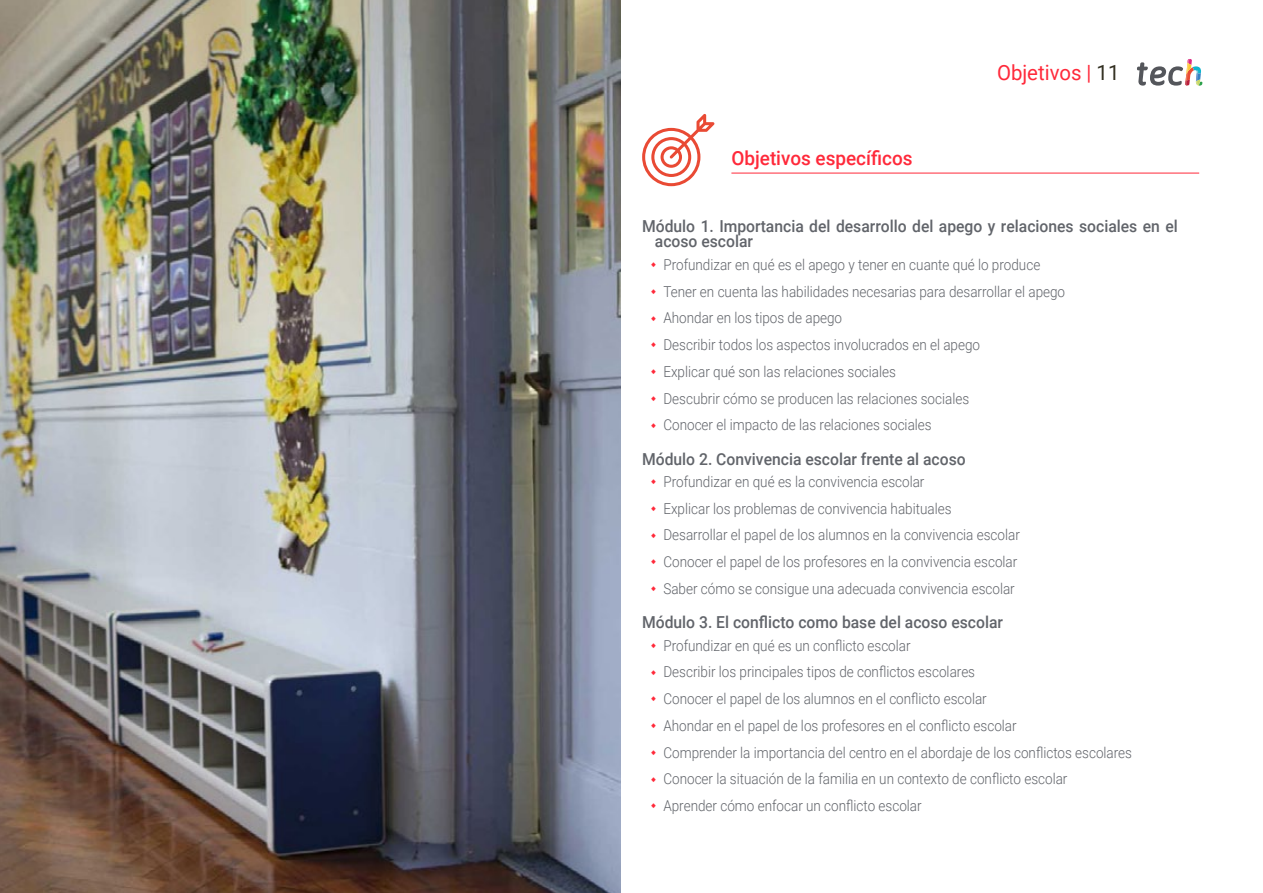
<style>
.page{position:relative;width:1263px;height:893px;background:#fff}
.page>*{position:absolute;margin:0;border:0;box-sizing:border-box;transform-origin:0 0}
.t1{font:21px "Roboto";color:#ff293a}
.t2{font:500 19.5px "Roboto";color:#ff293a}
.t3{font:500 16.5px/15px "Roboto";color:#61646a;scale:.95 1}
.t4{font:300 15px/26.7px "Roboto";color:#61646a;scale:.9 1}
.s1{color:#312e20}
</style>
<div class="page">
<img style="left:0;top:0;width:621px;height:893px">
<hr style="left:731px;top:173px;width:468px;height:1px;background:#ff293a">
<svg style="left:642px;top:114px;width:72px;height:72px"></svg>
<svg style="left:1137px;top:59px;width:65px;height:27px"></svg>
<h2 class="t2" style="left:731px;top:144px;width:183px">Objetivos específicos</h2>
<h1 class="t1" style="left:997px;top:57px;width:124px">Objetivos | <span class="s1">11</span></h1>
<p class="t3" style="left:655px;top:218px;width:552px;text-indent:-13px">Módulo 1. Importancia del desarrollo del apego y relaciones sociales en el acoso escolar</p>
<p class="t4" style="left:663px;top:251px;width:448px">Profundizar en qué es el apego y tener en cuante qué lo produce Tener en cuenta las habilidades necesarias para desarrollar el apego Ahondar en los tipos de apego<br>Describir todos los aspectos involucrados en el apego<br>Explicar qué son las relaciones sociales<br>Descubrir cómo se producen las relaciones sociales<br>Conocer el impacto de las relaciones sociales</p>
<p class="t3" style="left:642px;top:451px;width:342px">Módulo 2. Convivencia escolar frente al acoso</p>
<p class="t4" style="left:663px;top:468px;width:398px">Profundizar en qué es la convivencia escolar<br>Explicar los problemas de convivencia habituales<br>Desarrollar el papel de los alumnos en la convivencia escolar Conocer el papel de los profesores en la convivencia escolar Saber cómo se consigue una adecuada convivencia escolar</p>
<p class="t3" style="left:642px;top:614px;width:381px">Módulo 3. El conflicto como base del acoso escolar</p>
<p class="t4" style="left:663px;top:631px;width:522px">Profundizar en qué es un conflicto escolar<br>Describir los principales tipos de conflictos escolares<br>Conocer el papel de los alumnos en el conflicto escolar<br>Ahondar en el papel de los profesores en el conflicto escolar<br>Comprender la importancia del centro en el abordaje de los conflictos escolares Conocer la situación de la familia en un contexto de conflicto escolar<br>Aprender cómo enfocar un conflicto escolar</p>
</div>
